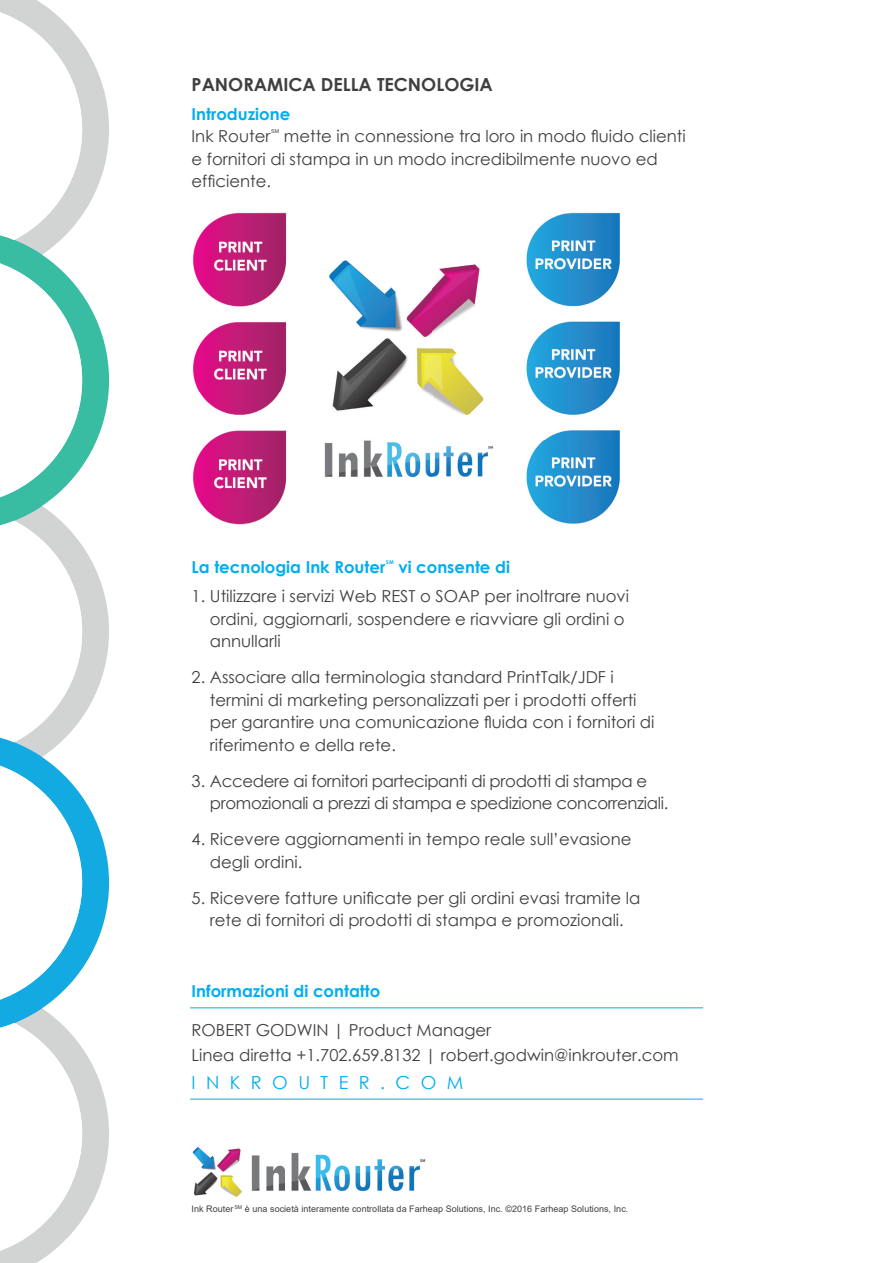
<style>
.page{position:relative;width:893px;height:1263px;background:#fff}
.page>*{position:absolute;margin:0;border:0;box-sizing:border-box;transform-origin:0 0}
.t1{font:700 18px "Century Gothic";color:#403f3f}
.t2{font:18px "Century Gothic";letter-spacing:.58em;color:#00aeef}
.t3{font:16.5px/22.5px "Century Gothic";color:#403f3f}
.t4{font:16.5px/22.5px "Century Gothic";letter-spacing:-.02em;color:#403f3f}
.t5{font:700 16.5px "Century Gothic";color:#00aeef}
.t6{font:9px "Arial";letter-spacing:.005em;color:#403f3f}
.t7{font:5.25px "Arial";color:#403f3f}
.t8{font:700 5.25px "Century Gothic";color:#00aeef}
</style>
<div class="page">
<img style="left:192px;top:1147px;width:234px;height:50px">
<hr style="left:190px;top:1007px;width:513px;height:1px;background:#00aeef">
<hr style="left:190px;top:1099px;width:513px;height:1px;background:#00aeef">
<img style="left:193px;top:212px;width:427px;height:313px">
<svg style="left:0;top:0;width:109px;height:1263px"></svg>
<p class="t1" style="left:192px;top:70px;width:303px">PANORAMICA DELLA TECNOLOGIA</p>
<p class="t5" style="left:192px;top:101px;width:100px">Introduzione</p>
<p class="t3" style="left:192px;top:125px;width:80px">Ink Router</p>
<p class="t7" style="left:271px;top:128px;width:10px">SM</p>
<p class="t3" style="left:192px;top:125px;width:496px;text-indent:92px">mette in connessione tra loro in modo fluido clienti e fornitori di stampa in un modo incredibilmente nuovo ed efficiente.</p>
<p class="t5" style="left:192px;top:554px;width:195px">La tecnologia Ink Router</p>
<p class="t8" style="left:386px;top:558px;width:9px">SM</p>
<p class="t5" style="left:398px;top:554px;width:113px">vi consente di</p>
<p class="t3" style="left:210px;top:585px;width:421px;text-indent:-18px">1. Utilizzare i servizi Web REST o SOAP per inoltrare nuovi ordini, aggiornarli, sospendere e riavviare gli ordini o annullarli</p>
<p class="t3" style="left:210px;top:666px;width:446px;text-indent:-18px">2. Associare alla terminologia standard PrintTalk/JDF i termini di marketing personalizzati per i prodotti offerti per garantire una comunicazione fluida con i fornitori di riferimento e della rete.</p>
<p class="t4" style="left:210px;top:769px;width:460px;text-indent:-18px">3. Accedere ai fornitori partecipanti di prodotti di stampa e promozionali a prezzi di stampa e spedizione concorrenziali.</p>
<p class="t3" style="left:210px;top:828px;width:423px;text-indent:-18px">4. Ricevere aggiornamenti in tempo reale sull’evasione degli ordini.</p>
<p class="t3" style="left:192px;top:886px;width:450px;text-align:center">5. Ricevere fatture unificate per gli ordini evasi tramite la rete di fornitori di prodotti di stampa e promozionali.</p>
<p class="t5" style="left:192px;top:978px;width:190px">Informazioni di contatto</p>
<p class="t3" style="left:192px;top:1017px;width:489px;line-height:25.5px">ROBERT GODWIN | Product Manager<br>Linea diretta +1.702.659.8132 | robert.godwin@inkrouter.com</p>
<p class="t2" style="left:192px;top:1070px;width:273px">INKROUTER.COM</p>
<p class="t6" style="left:192px;top:1202px;width:438px">Ink Router <sup>SM</sup> è una società interamente controllata da Farheap Solutions, Inc. ©2016 Farheap Solutions, Inc.</p>
</div>
